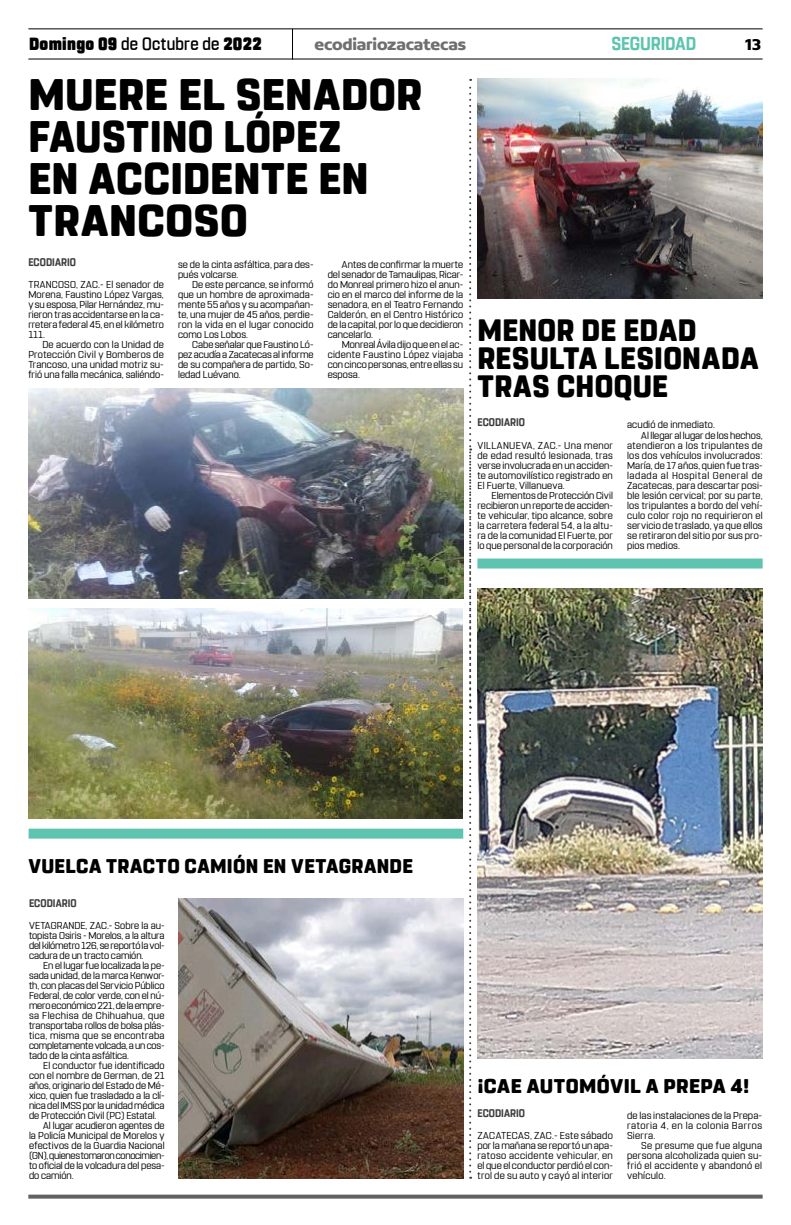
<style>
.page{position:relative;width:791px;height:1225px;background:#fff}
.page>*{position:absolute;margin:0;border:0;box-sizing:border-box;transform-origin:0 0}
.t1{font:800 44px/42px "Rohn Rounded";letter-spacing:.01em;color:#000}
.t2{font:800 30.8px/28px "Rohn Rounded";letter-spacing:.01em;color:#000;scale:.96 1}
.t3{font:800 19.8px "Rohn Rounded";letter-spacing:.02em;color:#000}
.t4{font:800 19.8px "Rohn Rounded";letter-spacing:.02em;color:#000;scale:1.05 1}
.t5{font:700 18.6px "Rohn Rounded";letter-spacing:-.01em;color:#5ec4af;scale:.91 1}
.t6{font:900 17.6px "Rohn Rounded";letter-spacing:.015em;color:#000;scale:.91 1}
.t7{font:700 16.9px "Concord";letter-spacing:-.01em;color:#706f6f}
.t8{font:700 16.9px "Concord";color:#000}
.t9{font:700 11px "Rohn Rounded";letter-spacing:.005em;color:#3d3d3d;scale:.91 1}
.t10{font:10px/10px "Rohn Rounded";letter-spacing:.01em;color:#000;text-align:justify}
.t11{font:10px "Rohn Rounded";letter-spacing:-.03em;color:#000}
.t12{font:10px "Rohn Rounded";letter-spacing:-.015em;color:#000}
.t13{font:10px "Rohn Rounded";letter-spacing:.035em;color:#000}
.t14{font:10px "Rohn Rounded";letter-spacing:.06em;color:#000}
.s1{font-weight:500}
</style>
<div class="page">
<hr style="left:28px;top:28px;width:735px;height:1px;background:#000">
<hr style="left:28px;top:59px;width:735px;height:1px;background:#000">
<hr style="left:292px;top:29px;width:1px;height:31px;background:#000">
<svg style="left:28px;top:1194px;width:735px;height:4px;background:#7a7a7a"></svg>
<div style="left:29px;top:828px;width:434px;height:10px;background:#5ec4af"></div>
<div style="left:477px;top:558px;width:286px;height:10px;background:#5ec4af"></div>
<svg style="left:469px;top:79px;width:2px;height:1099px"></svg>
<img style="left:178px;top:898px;width:285px;height:281px">
<img style="left:477px;top:78px;width:286px;height:220px">
<img style="left:477px;top:588px;width:285px;height:470px">
<img style="left:28px;top:388px;width:435px;height:210px">
<img style="left:29px;top:608px;width:434px;height:210px">
<h3 class="t6" style="left:29px;top:33px;width:257px">Domingo 09 <span class="s1">de Octubre de</span> 2022</h3>
<h3 class="t7" style="left:314px;top:34px;width:153px">ecodiariozacatecas</h3>
<h3 class="t5" style="left:611px;top:32px;width:95px">SEGURIDAD</h3>
<h3 class="t8" style="left:745px;top:34px;width:18px">13</h3>
<h1 class="t1" style="left:28px;top:74px;width:395px">MUERE EL SENADOR<br>FAUSTINO LÓPEZ<br>EN ACCIDENTE EN<br>TRANCOSO</h1>
<p class="t9" style="left:28px;top:256px;width:54px">ECODIARIO</p>
<p class="t10" style="left:178px;top:260px;width:137px">se de la cinta asfáltica, para des&shy;pués volcarse.</p>
<p class="t10" style="left:178px;top:280px;width:137px;text-indent:14px">De este percance, se informó que un hombre de aproximada&shy;mente 55 años y su acompañan&shy;te, una mujer de 45 años, perdie&shy;ron la vida en el lugar conocido como Los Lobos.</p>
<p class="t10" style="left:178px;top:340px;width:137px;text-indent:14px">Cabe señalar que Faustino Ló&shy;pez acudía a Zacatecas al informe de su compañera de partido, So&shy;ledad Luévano.</p>
<p class="t10" style="left:28px;top:280px;width:137px">TRANCOSO, ZAC.- El senador de Morena, Faustino López Vargas, y su esposa, Pilar Hernández, mu&shy;rieron tras accidentarse en la ca&shy;rretera federal 45, en el kilómetro 111.</p>
<p class="t10" style="left:28px;top:340px;width:137px;text-indent:14px">De acuerdo con la Unidad de Protección Civil y Bomberos de Trancoso, una unidad motriz su&shy;frió una falla mecánica, saliéndo-</p>
<p class="t10" style="left:328px;top:260px;width:137px;text-indent:14px">Antes de confirmar la muerte del senador de Tamaulipas, Ricar&shy;do Monreal primero hizo el anun&shy;cio en el marco del informe de la senadora, en el Teatro Fernando Calderón, en el Centro Histórico de la capital, por lo que decidieron cancelarlo.</p>
<p class="t10" style="left:328px;top:340px;width:137px;text-indent:14px">Monreal Ávila dijo que en el ac&shy;cidente Faustino López viajaba con cinco personas, entre ellas su esposa.</p>
<h2 class="t2" style="left:477px;top:316px;width:294px">MENOR DE EDAD<br>RESULTA LESIONADA<br>TRAS CHOQUE</h2>
<p class="t9" style="left:477px;top:416px;width:54px">ECODIARIO</p>
<p class="t10" style="left:627px;top:420px;width:89px">acudió de inmediato.</p>
<p class="t10" style="left:641px;top:430px;width:123px">Al llegar al lugar de los hechos,</p>
<p class="t13" style="left:627px;top:439px;width:137px">atendieron a los tripulantes de</p>
<p class="t10" style="left:627px;top:450px;width:137px">los dos vehículos involucrados:</p>
<p class="t10" style="left:627px;top:460px;width:137px">María, de 17 años, quien fue tras-</p>
<p class="t14" style="left:627px;top:469px;width:137px">ladada al Hospital General de</p>
<p class="t10" style="left:627px;top:480px;width:137px">Zacatecas, para descartar posi-</p>
<p class="t10" style="left:627px;top:490px;width:137px">ble lesión cervical; por su parte,</p>
<p class="t10" style="left:627px;top:500px;width:137px">los tripulantes a bordo del vehí-</p>
<p class="t10" style="left:627px;top:510px;width:137px">culo color rojo no requirieron el</p>
<p class="t10" style="left:627px;top:520px;width:137px">servicio de traslado, ya que ellos</p>
<p class="t10" style="left:627px;top:530px;width:137px">se retiraron del sitio por sus pro-</p>
<p class="t10" style="left:627px;top:540px;width:54px">pios medios.</p>
<p class="t10" style="left:477px;top:440px;width:137px">VILLANUEVA, ZAC.- Una menor de edad resultó lesionada, tras verse involucrada en un acciden&shy;te automovilístico registrado en El Fuerte, Villanueva.</p>
<p class="t10" style="left:477px;top:490px;width:137px;text-indent:14px">Elementos de Protección Civil recibieron un reporte de acciden&shy;te vehicular, tipo alcance, sobre la carretera federal 54, a la altu&shy;ra de la comunidad El Fuerte, por lo que personal de la corporación</p>
<h3 class="t3" style="left:28px;top:854px;width:386px">VUELCA TRACTO CAMIÓN EN VETAGRANDE</h3>
<p class="t9" style="left:29px;top:896px;width:54px">ECODIARIO</p>
<p class="t10" style="left:29px;top:920px;width:137px">VETAGRANDE, ZAC.- Sobre la au&shy;topista Osiris - Morelos, a la altura del kilómetro 126, se reportó la vol&shy;cadura de un tracto camión.</p>
<p class="t10" style="left:29px;top:960px;width:137px;text-indent:14px">En el lugar fue localizada la pe&shy;sada unidad, de la marca Kenwor&shy;th, con placas del Servicio Público Federal, de color verde, con el nú&shy;mero económico 221, de la empre&shy;sa Flechisa de Chihuahua, que transportaba rollos de bolsa plás&shy;tica, misma que se encontraba completamente volcada, a un cos&shy;tado de la cinta asfáltica.</p>
<p class="t10" style="left:43px;top:1060px;width:123px">El conductor fue identificado</p>
<p class="t10" style="left:29px;top:1070px;width:137px">con el nombre de German, de 21</p>
<p class="t10" style="left:29px;top:1080px;width:137px">años, originario del Estado de Mé-</p>
<p class="t10" style="left:29px;top:1090px;width:137px">xico, quien fue trasladado a la clí-</p>
<p class="t12" style="left:29px;top:1099px;width:137px">nica del IMSS por la unidad médica</p>
<p class="t10" style="left:29px;top:1110px;width:129px">de Protección Civil (PC) Estatal.</p>
<p class="t10" style="left:43px;top:1120px;width:123px">Al lugar acudieron agentes de</p>
<p class="t10" style="left:29px;top:1130px;width:137px">la Policía Municipal de Morelos y</p>
<p class="t10" style="left:29px;top:1140px;width:137px">efectivos de la Guardia Nacional</p>
<p class="t11" style="left:29px;top:1149px;width:137px">(GN), quienes tomaron conocimien-</p>
<p class="t10" style="left:29px;top:1160px;width:137px">to oficial de la volcadura del pesa-</p>
<p class="t10" style="left:29px;top:1170px;width:46px">do camión.</p>
<h3 class="t4" style="left:477px;top:1074px;width:261px">¡CAE AUTOMÓVIL A PREPA 4!</h3>
<p class="t9" style="left:477px;top:1106px;width:54px">ECODIARIO</p>
<p class="t10" style="left:627px;top:1110px;width:137px">de las instalaciones de la Prepa&shy;ratoria 4, en la colonia Barros Sierra.</p>
<p class="t10" style="left:627px;top:1140px;width:137px;text-indent:14px">Se presume que fue alguna persona alcoholizada quien su&shy;frió el accidente y abandonó el vehículo.</p>
<p class="t10" style="left:477px;top:1130px;width:137px">ZACATECAS, ZAC.- Este sábado por la mañana se reportó un apa&shy;ratoso accidente vehicular, en el que el conductor perdió el con&shy;trol de su auto y cayó al interior</p>
</div>
